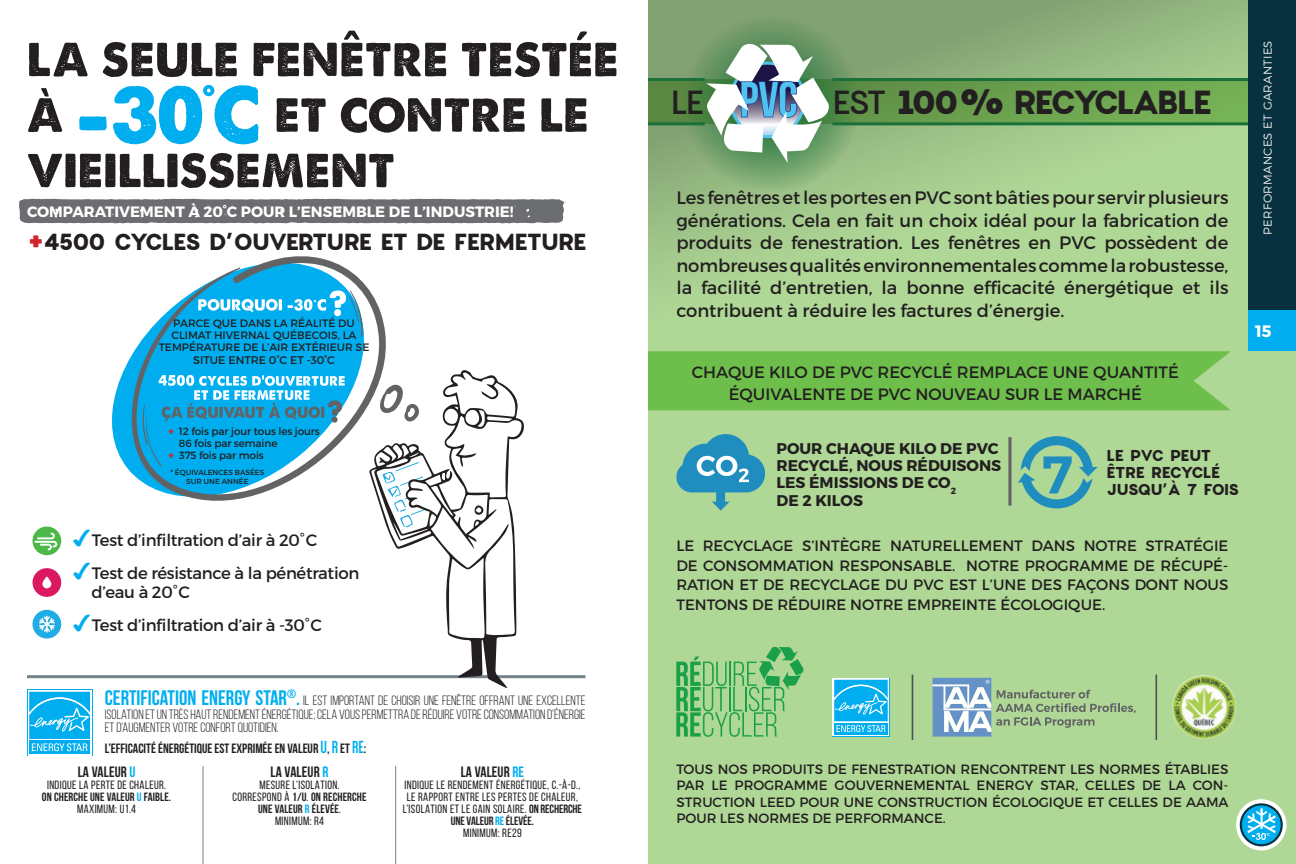
<style>
.page{position:relative;width:1296px;height:864px;background:#fff}
.page>*{position:absolute;margin:0;border:0;box-sizing:border-box;transform-origin:0 0}
.t1{font:700 32.85px "Charlevoix Pro";letter-spacing:-.09em;color:#231f20}
.t2{font:500 32.85px "Charlevoix Pro";color:#231f20}
.t3{font:700 22.8px "Charlevoix Pro";letter-spacing:-.06em;color:#231f20}
.t4{font:18px/22.5px "Montserrat";color:#231f20;text-align:justify}
.t5{font:16.5px/33px "Montserrat";letter-spacing:-.02em;color:#231f20}
.t6{font:700 16.5px "Montserrat";color:#fff}
.t7{font:16.35px/21.3px "Montserrat";color:#231f20;text-align:center}
.t8{font:700 15.45px/17.2px "Montserrat";color:#231f20}
.t9{font:700 15.45px/17.2px "Charlevoix Pro";letter-spacing:-.04em;color:#231f20}
.t10{font:15px/19.5px "Montserrat";color:#231f20}
.t11{font:700 15px "Montserrat";color:#fff}
.t12{font:700 15px "Bebas Neue";letter-spacing:.01em;color:#231f20}
.t13{font:13.5px/13.5px "Bebas Neue";color:#231f20;text-align:justify}
.t14{font:13.5px/16.5px "Montserrat";color:#231f20;text-align:justify}
.t15{font:700 13.5px "Bebas Neue";color:#231f20}
.t16{font:12px/12px "Bebas Neue";letter-spacing:.03em;color:#231f20;text-align:center}
.t17{font:300 11.55px "Montserrat";letter-spacing:.03em;color:#ebebec}
.t18{font:11.1px "Montserrat";color:#231f20}
.t19{font:10.8px/12.1px "Montserrat";color:#231f20;text-align:center}
.t20{font:10.5px "Montserrat";letter-spacing:-.01em;color:#231f20}
.t21{font:7.35px/8.6px "Montserrat";color:#231f20;text-align:center}
.s1{font-weight:900;font-size:24.6px;color:#d1232a}
.s2{font-weight:900;color:#d1232a}
.s3{font-family:"Monotype Sorts";font-size:21.45px;color:#00aeef}
.s4{font-weight:700;font-size:21px;color:#00aeef}
.s5{font-family:"Dense";font-size:18px;color:#00aeef}
.s6{color:#00aeef}
.s7{font-weight:700}
.s8{font-weight:700;color:#00aeef}
.s9{font-weight:500}
.s10{font-weight:800}
</style>
<div class="page">
<div style="left:648px;top:0;width:648px;height:864px;background:#afd796"></div>
<svg style="left:648px;top:0;width:600px;height:509px"></svg>
<div style="left:19px;top:199px;width:546px;height:24px;background:#6c6d70"></div>
<hr style="left:27px;top:675px;width:559px;height:3px;background:#738389">
<hr style="left:203px;top:766px;width:1px;height:98px;background:#738389">
<hr style="left:395px;top:766px;width:1px;height:98px;background:#738389">
<div style="left:28px;top:690px;width:64px;height:66px;background:linear-gradient(to right,#fff,#fff)"></div>
<div style="left:29px;top:740px;width:61px;height:14px;background:#00aeef"></div>
<svg style="left:29px;top:692px;width:61px;height:59px"></svg>
<div style="left:1248px;top:0;width:48px;height:310px;background:#07313f"></div>
<div style="left:1248px;top:310px;width:48px;height:41px;background:#00aeef"></div>
<div style="left:33px;top:610px;width:28px;height:29px;background:#1dace3;border-radius:50%"></div>
<svg style="left:39px;top:616px;width:16px;height:17px"></svg>
<div style="left:33px;top:568px;width:28px;height:29px;background:#db1861;border-radius:50%"></div>
<svg style="left:42px;top:577px;width:9px;height:11px"></svg>
<div style="left:33px;top:526px;width:28px;height:29px;background:#4bb848;border-radius:50%"></div>
<svg style="left:35px;top:533px;width:22px;height:17px"></svg>
<svg style="left:112px;top:370px;width:12px;height:93px"></svg>
<svg style="left:124px;top:256px;width:262px;height:245px"></svg>
<svg style="left:141px;top:375px;width:204px;height:92px;background:#2eb3e4"></svg>
<svg style="left:198px;top:290px;width:166px;height:47px;background:#29b9ef"></svg>
<svg style="left:369px;top:369px;width:156px;height:319px"></svg>
<svg style="left:475px;top:505px;width:8px;height:10px"></svg>
<svg style="left:378px;top:385px;width:42px;height:39px"></svg>
<svg style="left:28px;top:153px;width:366px;height:35px"></svg>
<svg style="left:277px;top:97px;width:310px;height:36px"></svg>
<svg style="left:79px;top:85px;width:180px;height:59px"></svg>
<svg style="left:28px;top:88px;width:34px;height:44px"></svg>
<svg style="left:29px;top:31px;width:588px;height:46px"></svg>
<svg style="left:1236px;top:799px;width:50px;height:52px"></svg>
<svg style="left:1240px;top:803px;width:43px;height:43px"></svg>
<div style="left:1242px;top:805px;width:39px;height:39px;background:#00aeef;border-radius:50%"></div>
<svg style="left:1247px;top:808px;width:29px;height:32px"></svg>
<svg style="left:1008px;top:437px;width:4px;height:69px"></svg>
<svg style="left:676px;top:434px;width:89px;height:77px"></svg>
<svg style="left:1018px;top:436px;width:80px;height:72px"></svg>
<div style="left:648px;top:351px;width:583px;height:59px;background:#6dbe4b"></div>
<hr style="left:912px;top:675px;width:1px;height:65px;background:#4d5156">
<hr style="left:1156px;top:675px;width:1px;height:65px;background:#4d5156">
<svg style="left:832px;top:678px;width:58px;height:59px"></svg>
<div style="left:833px;top:678px;width:56px;height:58px;background:#c1ebfb"></div>
<div style="left:834px;top:723px;width:54px;height:12px;background:#00aeef"></div>
<svg style="left:834px;top:680px;width:54px;height:52px;background:#30bdf1"></svg>
<svg style="left:933px;top:678px;width:203px;height:59px"></svg>
<svg style="left:676px;top:647px;width:128px;height:90px"></svg>
<img style="left:1172px;top:675px;width:64px;height:64px;border-radius:32px">
<svg style="left:682px;top:15px;width:178px;height:177px;background:#719d65"></svg>
<hr style="left:648px;top:122px;width:57px;height:3px;background:#1a7038">
<hr style="left:648px;top:78px;width:57px;height:3px;background:#1a7038">
<hr style="left:832px;top:122px;width:416px;height:3px;background:#1a7038">
<hr style="left:832px;top:78px;width:416px;height:3px;background:#1a7038">
<svg style="left:706px;top:44px;width:124px;height:119px;background:#a2bfb3"></svg>
<p class="t11" style="left:27px;top:202px;width:488px">COMPARATIVEMENT À 20˚C POUR L’ENSEMBLE DE L’INDUSTRIE!</p>
<p class="t3" style="left:27px;top:227px;width:562px"><span class="s1">+</span>4500 CYCLES D’OUVERTURE ET DE FERMETURE</p>
<p class="t19" style="left:159px;top:317px;width:212px">PARCE QUE DANS LA RÉALITÉ DU<br>CLIMAT HIVERNAL QUÉBECOIS, LA<br>TEMPÉRATURE DE L’AIR EXTÉRIEUR SE</p>
<p class="t18" style="left:193px;top:353px;width:143px">SITUE ENTRE 0˚C ET -30˚C</p>
<p class="t20" style="left:168px;top:425px;width:153px"><span class="s2">+</span> 12 fois par jour tous les jours</p>
<p class="t20" style="left:179px;top:437px;width:100px">86 fois par semaine</p>
<p class="t20" style="left:168px;top:449px;width:97px"><span class="s2">+</span> 375 fois par mois</p>
<p class="t21" style="left:170px;top:468px;width:96px">* ÉQUIVALENCES BASÉES<br>SUR UNE ANNÉE</p>
<p class="t5" style="left:73px;top:523px;width:288px"><span class="s3">4</span>Test d’infiltration d’air à 20˚C<br><span class="s3">4</span>Test de résistance à la pénétration</p>
<p class="t5" style="left:73px;top:576px;width:251px;text-indent:19px">d’eau à 20˚C<br><span class="s3">4</span>Test d’infiltration d’air à -30˚C</p>
<p class="t13" style="left:105px;top:694px;width:482px"><span class="s4">CERTIFICATION ENERGY STAR</span><sup>®</sup><span class="s4">.</span> IL EST IMPORTANT DE CHOISIR UNE FENÊTRE OFFRANT UNE EXCELLENTE ISOLATION ET UN TRÈS HAUT RENDEMENT ÉNERGÉTIQUE; CELA VOUS PERMETTRA DE RÉDUIRE VOTRE CONSOMMATION D’ÉNERGIE ET D’AUGMENTER VOTRE CONFORT QUOTIDIEN.</p>
<p class="t15" style="left:105px;top:740px;width:263px">L’EFFICACITÉ ÉNERGÉTIQUE EST EXPRIMÉE EN VALEUR <span class="s5">U</span>, <span class="s5">R</span> ET <span class="s5">RE</span>:</p>
<p class="t12" style="left:78px;top:764px;width:59px">LA VALEUR <span class="s6">U</span></p>
<p class="t16" style="left:42px;top:779px;width:131px">INDIQUE LA PERTE DE CHALEUR.<br><span class="s7">ON CHERCHE UNE VALEUR</span> <span class="s8">U</span> <span class="s7">FAIBLE.<br></span>MAXIMUM: U1.4</p>
<p class="t12" style="left:271px;top:764px;width:59px">LA VALEUR <span class="s6">R</span></p>
<p class="t16" style="left:232px;top:779px;width:136px">MESURE L’ISOLATION.<br>CORRESPOND À <span class="s7">1/U</span>. <span class="s7">ON RECHERCHE<br>UNE VALEUR</span> <span class="s8">R</span> <span class="s7">ÉLEVÉE</span>.<br>MINIMUM: R4</p>
<p class="t12" style="left:461px;top:764px;width:65px">LA VALEUR <span class="s6">RE</span></p>
<p class="t16" style="left:403px;top:779px;width:181px">INDIQUE LE RENDEMENT ÉNERGÉTIQUE, C.-À-D.,<br>LE RAPPORT ENTRE LES PERTES DE CHALEUR,<br>L’ISOLATION ET LE GAIN SOLAIRE. <span class="s7">ON RECHERCHE<br>UNE VALEUR</span> <span class="s8">RE</span> <span class="s7">ÉLEVÉE.<br></span>MINIMUM: RE29</p>
<h1 class="t2" style="left:671px;top:81px;width:35px">LE</h1>
<h1 class="t1" style="left:832px;top:80px;width:382px"><span class="s9">EST</span> <span class="s10">100%</span> RECYCLABLE</h1>
<p class="t4" style="left:676px;top:187px;width:554px">Les fenêtres et les portes en PVC sont bâties pour servir plusieurs générations. Cela en fait un choix idéal pour la fabrication de produits de fenestration. Les fenêtres en PVC possèdent de nombreuses qualités environnementales comme la robustesse, la facilité d’entretien, la bonne efficacité énergétique et ils contribuent à réduire les factures d’énergie.</p>
<p class="t7" style="left:692px;top:362px;width:489px">CHAQUE KILO DE PVC RECYCLÉ REMPLACE UNE QUANTITÉ<br>ÉQUIVALENTE DE PVC NOUVEAU SUR LE MARCHÉ</p>
<p class="t8" style="left:777px;top:440px;width:226px">POUR CHAQUE KILO DE PVC<br>RECYCLÉ, NOUS RÉDUISONS<br>LES ÉMISSIONS DE CO<sub>2<br></sub>DE 2 KILOS</p>
<p class="t9" style="left:1107px;top:447px;width:134px">LE PVC PEUT<br>ÊTRE RECYCLÉ<br>JUSQU’À 7 FOIS</p>
<p class="t10" style="left:676px;top:536px;width:554px">LE RECYCLAGE S’INTÈGRE NATURELLEMENT DANS NOTRE STRATÉGIE DE CONSOMMATION RESPONSABLE. NOTRE PROGRAMME DE RÉCUPÉ-RATION ET DE RECYCLAGE DU PVC EST L’UNE DES FAÇONS DONT NOUS TENTONS DE RÉDUIRE NOTRE EMPREINTE ÉCOLOGIQUE.</p>
<p class="t17" style="left:1261px;top:235px;width:196px;rotate:-90deg">PERFORMANCES ET GARANTIES</p>
<p class="t6" style="left:1255px;top:321px;width:18px">15</p>
<p class="t14" style="left:676px;top:761px;width:554px">TOUS NOS PRODUITS DE FENESTRATION RENCONTRENT LES NORMES ÉTABLIES PAR LE PROGRAMME GOUVERNEMENTAL ENERGY STAR, CELLES DE LA CON-STRUCTION LEED POUR UNE CONSTRUCTION ÉCOLOGIQUE ET CELLES DE AAMA POUR LES NORMES DE PERFORMANCE.</p>
</div>
